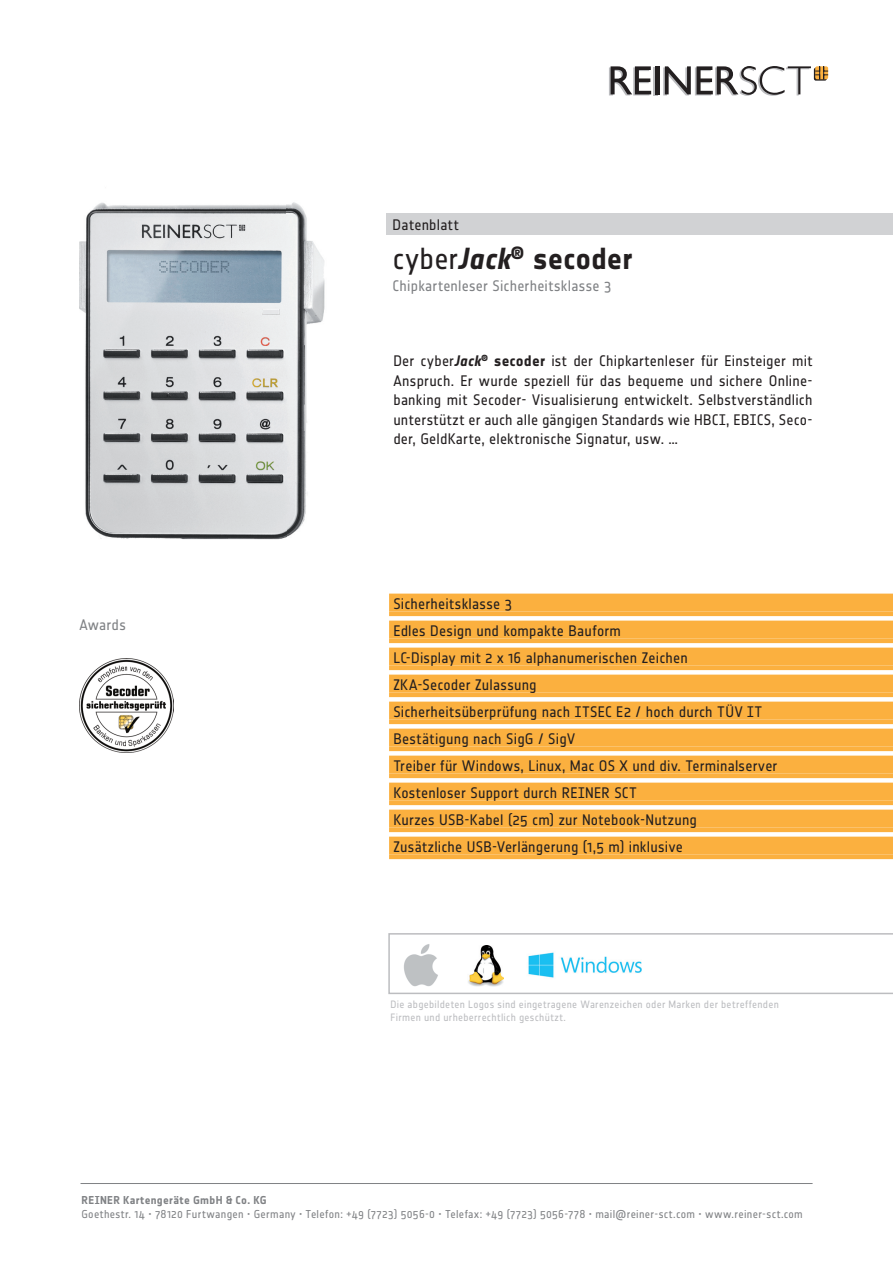
<style>
.page{position:relative;width:893px;height:1263px;background:#fff}
.page>*{position:absolute;margin:0;border:0;box-sizing:border-box;transform-origin:0 0}
.t1{font:700 30px "Notes";color:#231f20}
.t2{font:15px/27px "Notes";letter-spacing:.015em;color:#231f20}
.t3{font:15px "Notes";letter-spacing:.015em;color:#808285}
.t4{font:11.25px "Notes";letter-spacing:.025em;color:#808285}
.t5{font:700 11.25px "Notes";letter-spacing:.03em;color:#808285}
.t6{font:10.5px/12.6px "Notes";letter-spacing:.025em;color:#bcbdc0}
.s1{font-weight:400}
.s2{font-family:"Notes Bold Italic Tf";font-weight:400}
.s3{font-weight:700;font-style:italic}
.s4{font-weight:700}
</style>
<div class="page">
<div style="left:389px;top:594px;width:504px;height:18px;background:#fbb03f"></div>
<hr style="left:389px;top:612px;width:504px;height:4px;background:#fbb03f">
<div style="left:389px;top:621px;width:504px;height:18px;background:#fbb03f"></div>
<hr style="left:389px;top:639px;width:504px;height:4px;background:#fbb03f">
<div style="left:389px;top:648px;width:504px;height:18px;background:#fbb03f"></div>
<hr style="left:389px;top:666px;width:504px;height:4px;background:#fbb03f">
<div style="left:389px;top:675px;width:504px;height:18px;background:#fbb03f"></div>
<hr style="left:389px;top:693px;width:504px;height:4px;background:#fbb03f">
<div style="left:389px;top:702px;width:504px;height:18px;background:#fbb03f"></div>
<hr style="left:389px;top:720px;width:504px;height:4px;background:#fbb03f">
<div style="left:389px;top:729px;width:504px;height:18px;background:#fbb03f"></div>
<hr style="left:389px;top:747px;width:504px;height:4px;background:#fbb03f">
<div style="left:389px;top:756px;width:504px;height:18px;background:#fbb03f"></div>
<hr style="left:389px;top:774px;width:504px;height:4px;background:#fbb03f">
<div style="left:389px;top:783px;width:504px;height:18px;background:#fbb03f"></div>
<hr style="left:389px;top:801px;width:504px;height:4px;background:#fbb03f">
<div style="left:389px;top:810px;width:504px;height:18px;background:#fbb03f"></div>
<hr style="left:389px;top:828px;width:504px;height:4px;background:#fbb03f">
<div style="left:389px;top:837px;width:504px;height:18px;background:#fbb03f"></div>
<hr style="left:389px;top:855px;width:504px;height:4px;background:#fbb03f">
<div style="left:387px;top:214px;width:506px;height:21px;background:#d1d2d4"></div>
<svg style="left:388px;top:933px;width:505px;height:61px"></svg>
<img style="left:79px;top:658px;width:94px;height:94px">
<img style="left:79px;top:202px;width:246px;height:338px">
<img style="left:518px;top:942px;width:135px;height:45px">
<img style="left:403px;top:943px;width:36px;height:43px">
<img style="left:468px;top:945px;width:36px;height:42px">
<hr style="left:81px;top:1183px;width:732px;height:1px;background:#808285">
<hr style="left:653px;top:67px;width:4px;height:28px;background:#bcbdc0">
<svg style="left:609px;top:66px;width:42px;height:29px"></svg>
<hr style="left:655px;top:66px;width:4px;height:28px;background:#231f20">
<svg style="left:663px;top:66px;width:165px;height:30px"></svg>
<p class="t2" style="left:393px;top:211px;width:68px">Datenblatt</p>
<h1 class="t1" style="left:393px;top:241px;width:241px"><span class="s1">cyber</span><span class="s2">Jack</span><sup>®</sup> secoder</h1>
<p class="t3" style="left:393px;top:277px;width:220px">Chipkartenleser Sicherheitsklasse 3</p>
<p class="t3" style="left:79px;top:616px;width:48px">Awards</p>
<p class="t2" style="left:393px;top:351px;width:421px;line-height:19.5px;text-align:justify">Der cyber<span class="s3">Jack</span><sup>®</sup> <span class="s4">secoder</span> ist der Chipkartenleser für Einsteiger mit Anspruch. Er wurde speziell für das bequeme und sichere Online&shy;banking mit Secoder- Visualisierung entwickelt. Selbstverständlich unterstützt er auch alle gängigen Standards wie HBCI, EBICS, Seco&shy;der, GeldKarte, elektronische Signatur, usw. …</p>
<p class="t2" style="left:393px;top:590px;width:385px">Sicherheitsklasse 3<br>Edles Design und kompakte Bauform<br>LC-Display mit 2 x 16 alphanumerischen Zeichen<br>ZKA-Secoder Zulassung<br>Sicherheitsüberprüfung nach ITSEC E2 / hoch durch TÜV IT Bestätigung nach SigG / SigV<br>Treiber für Windows, Linux, Mac OS X und div. Terminalserver Kostenloser Support durch REINER SCT<br>Kurzes USB-Kabel (25 cm) zur Notebook-Nutzung<br>Zusätzliche USB-Verlängerung (1,5 m) inklusive</p>
<p class="t6" style="left:390px;top:998px;width:390px">Die abgebildeten Logos sind eingetragene Warenzeichen oder Marken der betreffenden<br>Firmen und urheberrechtlich geschützt.</p>
<p class="t5" style="left:81px;top:1194px;width:187px">REINER Kartengeräte GmbH &amp; Co. KG</p>
<p class="t4" style="left:81px;top:1208px;width:723px">Goethestr. 14 • 78120 Furtwangen • Germany • Telefon: +49 (7723) 5056-0 • Telefax: +49 (7723) 5056-778 • mail@reiner-sct.com • www.reiner-sct.com</p>
</div>
